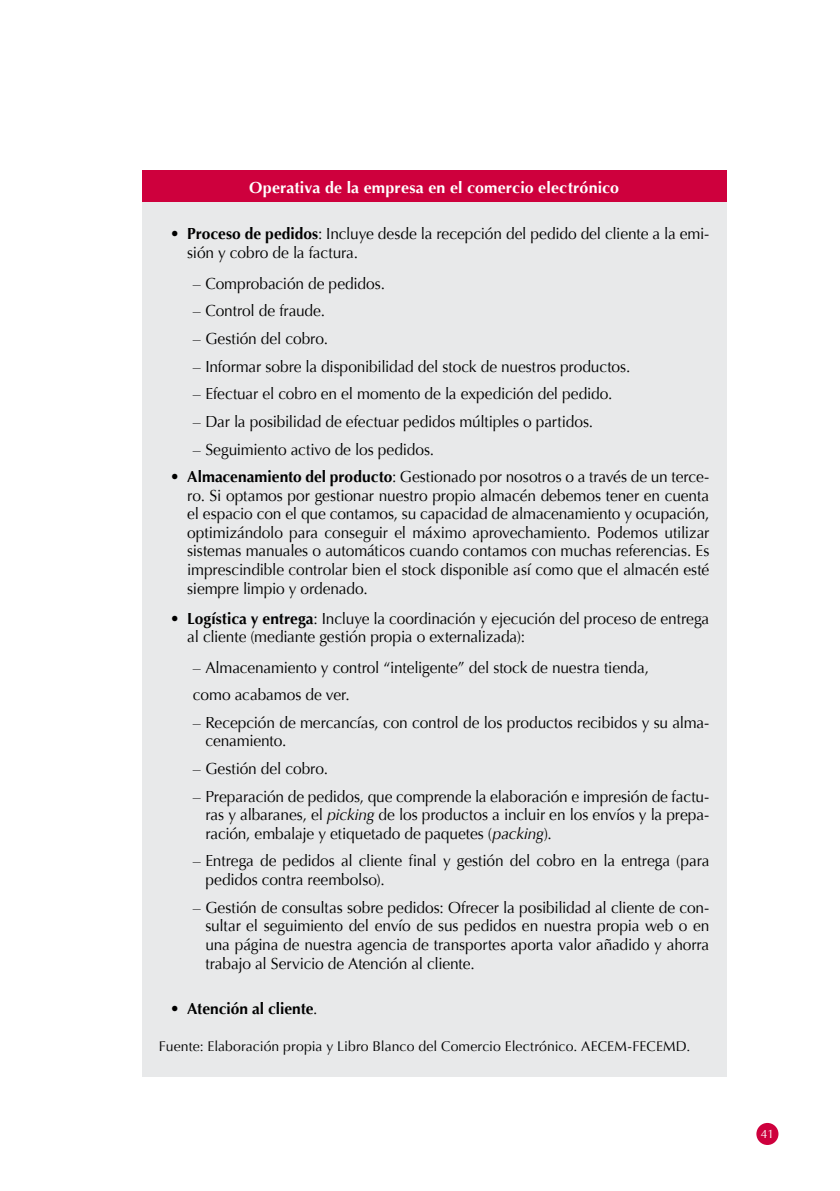
<style>
.page{position:relative;width:840px;height:1191px;background:#fff}
.page>*{position:absolute;margin:0;border:0;box-sizing:border-box;transform-origin:0 0}
.t1{font:16px/18.6px "Optima";letter-spacing:-.005em;color:#000}
.t2{font:700 16px "Optima";letter-spacing:.01em;color:#fff}
.t3{font:700 16px "Optima";letter-spacing:-.005em;color:#000}
.t4{font:14px "Optima";letter-spacing:.005em;color:#000}
.t5{font:12px "Optima";color:#fff}
.s1{font-weight:700}
.s2{font-style:italic}
.s3{font-weight:400}
</style>
<div class="page">
<div style="left:756px;top:1123px;width:22px;height:22px;background:#ce003d;border-radius:50%"></div>
<div style="left:142px;top:170px;width:584px;height:32px;background:#ce003d"></div>
<div style="left:142px;top:202px;width:584px;height:874px;background:#e8e9ea"></div>
<p class="t2" style="left:249px;top:179px;width:371px">Operativa de la empresa en el comercio electrónico</p>
<p class="t1" style="left:187px;top:225px;width:523px;text-indent:-17px"><span class="s1">• Proceso de pedidos</span>: Incluye desde la recepción del pedido del cliente a la emi&shy;sión y cobro de la factura.</p>
<p class="t1" style="left:193px;top:274px;width:193px">– Comprobación de pedidos.</p>
<p class="t1" style="left:193px;top:302px;width:133px">– Control de fraude.</p>
<p class="t1" style="left:193px;top:329px;width:136px">– Gestión del cobro.</p>
<p class="t1" style="left:193px;top:357px;width:438px">– Informar sobre la disponibilidad del stock de nuestros productos.</p>
<p class="t1" style="left:193px;top:385px;width:421px">– Efectuar el cobro en el momento de la expedición del pedido.</p>
<p class="t1" style="left:193px;top:412px;width:401px">– Dar la posibilidad de efectuar pedidos múltiples o partidos.</p>
<p class="t1" style="left:193px;top:440px;width:243px">– Seguimiento activo de los pedidos.</p>
<p class="t1" style="left:187px;top:467px;width:523px;text-align:justify;text-indent:-17px"><span class="s1">• Almacenamiento del producto</span>: Gestionado por nosotros o a través de un terce&shy;ro. Si optamos por gestionar nuestro propio almacén debemos tener en cuenta el espacio con el que contamos, su capacidad de almacenamiento y ocupación, optimizándolo para conseguir el máximo aprovechamiento. Podemos utilizar sistemas manuales o automáticos cuando contamos con muchas referencias. Es imprescindible controlar bien el stock disponible así como que el almacén esté siempre limpio y ordenado.</p>
<p class="t1" style="left:187px;top:609px;width:523px;text-indent:-17px"><span class="s1">• Logística y entrega</span>: Incluye la coordinación y ejecución del proceso de entrega al cliente (mediante gestión propia o externalizada):</p>
<p class="t1" style="left:193px;top:654px;width:457px;line-height:27.2px">– Almacenamiento y control “inteligente” del stock de nuestra tienda, como acabamos de ver.</p>
<p class="t1" style="left:205px;top:713px;width:505px;text-indent:-12px">– Recepción de mercancías, con control de los productos recibidos y su alma&shy;cenamiento.</p>
<p class="t1" style="left:193px;top:759px;width:136px">– Gestión del cobro.</p>
<p class="t1" style="left:205px;top:787px;width:505px;text-align:justify;text-indent:-12px">– Preparación de pedidos, que comprende la elaboración e impresión de factu&shy;ras y albaranes, el <span class="s2">picking</span> de los productos a incluir en los envíos y la prepa&shy;ración, embalaje y etiquetado de paquetes (<span class="s2">packing</span>).</p>
<p class="t1" style="left:205px;top:852px;width:505px;text-indent:-12px">– Entrega de pedidos al cliente final y gestión del cobro en la entrega (para pedidos contra reembolso).</p>
<p class="t1" style="left:205px;top:898px;width:505px;text-align:justify;text-indent:-12px">– Gestión de consultas sobre pedidos: Ofrecer la posibilidad al cliente de con&shy;sultar el seguimiento del envío de sus pedidos en nuestra propia web o en una página de nuestra agencia de transportes aporta valor añadido y ahorra trabajo al Servicio de Atención al cliente.</p>
<p class="t3" style="left:170px;top:999px;width:149px">• Atención al cliente<span class="s3">.</span></p>
<p class="t4" style="left:159px;top:1038px;width:491px">Fuente: Elaboración propia y Libro Blanco del Comercio Electrónico. AECEM-Fecemd</p>
<p class="t4" style="left:686px;top:1038px;width:5px">.</p>
<p class="t5" style="left:760px;top:1127px;width:15px">41</p>
</div>
